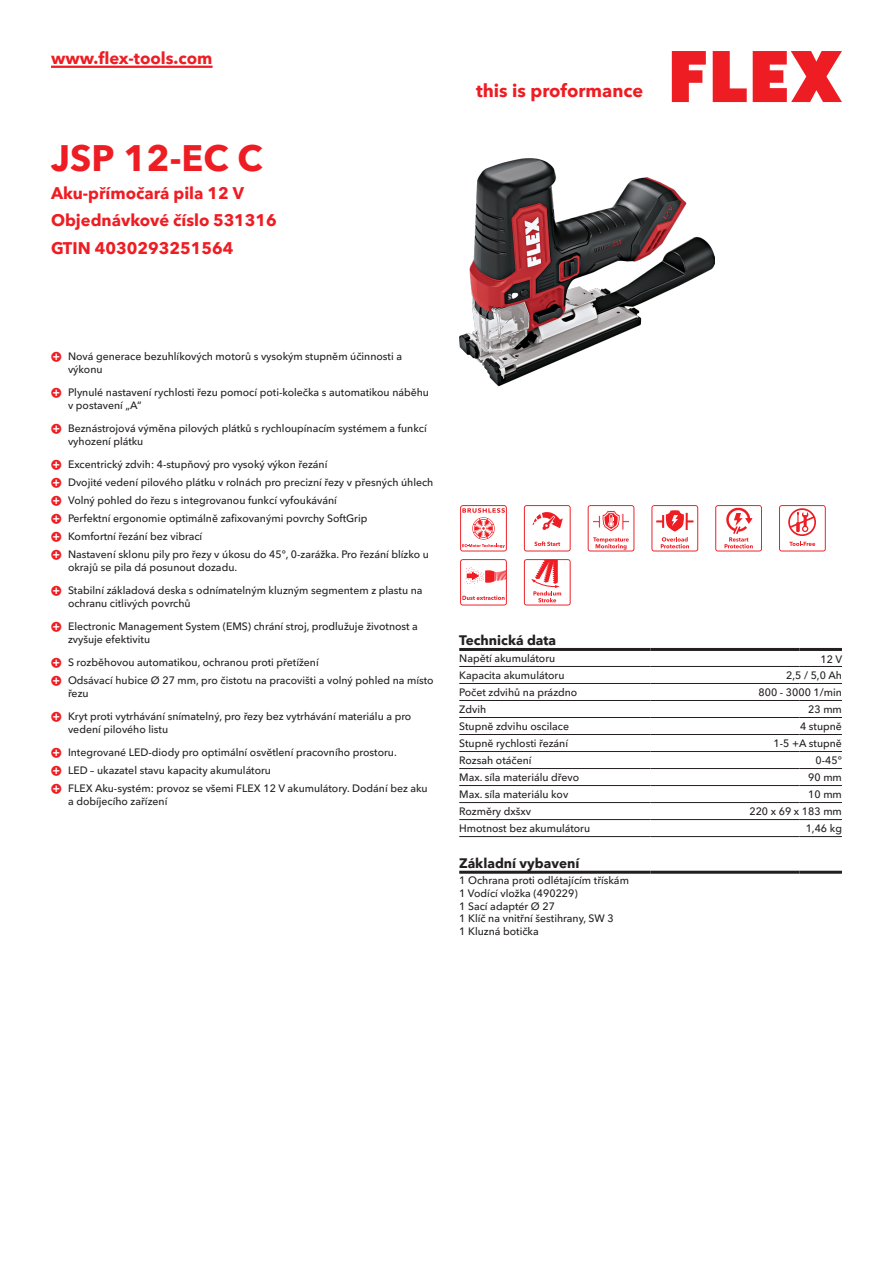
<style>
.page{position:relative;width:893px;height:1263px;background:#fff}
.page>*{position:absolute;margin:0;border:0;box-sizing:border-box;transform-origin:0 0}
.CB_AF_Product-name{font:700 36px "Avenir Next W1 G";color:#ee1d23}
.t1{font:700 18px "Avenir Next W1 G";color:#ee1d23}
.CB_AF_Order-number{font:700 16.5px "Avenir Next W1 G";color:#ee1d23}
.CB_AF_Product-short{font:700 16.5px "Avenir Next W1 G";color:#ee1d23}
.CB_AF_Table-headline{font:700 13.5px "Avenir Next W1 G";color:#231f20}
.CB_AF_Table-specific{font:500 10.5px/12.6px "Avenir Next W1 G";color:#231f20}
</style>
<div class="page">
<svg style="left:672px;top:51px;width:34px;height:51px"></svg>
<svg style="left:713px;top:51px;width:34px;height:51px"></svg>
<svg style="left:753px;top:51px;width:89px;height:51px"></svg>
<hr style="left:51px;top:66px;width:162px;height:2px;background:#ee1d23">
<img style="left:459px;top:158px;width:255px;height:229px">
<hr style="left:459px;top:666px;width:192px;height:1px;background:#231f20">
<hr style="left:651px;top:666px;width:148px;height:1px;background:#231f20">
<hr style="left:799px;top:666px;width:43px;height:1px;background:#231f20">
<hr style="left:459px;top:683px;width:192px;height:1px;background:#231f20">
<hr style="left:651px;top:683px;width:148px;height:1px;background:#231f20">
<hr style="left:799px;top:683px;width:43px;height:1px;background:#231f20">
<hr style="left:459px;top:700px;width:192px;height:1px;background:#231f20">
<hr style="left:651px;top:700px;width:148px;height:1px;background:#231f20">
<hr style="left:799px;top:700px;width:43px;height:1px;background:#231f20">
<hr style="left:459px;top:717px;width:192px;height:1px;background:#231f20">
<hr style="left:651px;top:717px;width:148px;height:1px;background:#231f20">
<hr style="left:799px;top:717px;width:43px;height:1px;background:#231f20">
<hr style="left:459px;top:734px;width:192px;height:1px;background:#231f20">
<hr style="left:651px;top:734px;width:148px;height:1px;background:#231f20">
<hr style="left:799px;top:734px;width:43px;height:1px;background:#231f20">
<hr style="left:459px;top:751px;width:192px;height:1px;background:#231f20">
<hr style="left:651px;top:751px;width:148px;height:1px;background:#231f20">
<hr style="left:799px;top:751px;width:43px;height:1px;background:#231f20">
<hr style="left:459px;top:768px;width:192px;height:1px;background:#231f20">
<hr style="left:651px;top:768px;width:148px;height:1px;background:#231f20">
<hr style="left:799px;top:768px;width:43px;height:1px;background:#231f20">
<hr style="left:459px;top:785px;width:192px;height:1px;background:#231f20">
<hr style="left:651px;top:785px;width:148px;height:1px;background:#231f20">
<hr style="left:799px;top:785px;width:43px;height:1px;background:#231f20">
<hr style="left:459px;top:802px;width:192px;height:1px;background:#231f20">
<hr style="left:651px;top:802px;width:148px;height:1px;background:#231f20">
<hr style="left:799px;top:802px;width:43px;height:1px;background:#231f20">
<hr style="left:459px;top:819px;width:192px;height:1px;background:#231f20">
<hr style="left:651px;top:819px;width:148px;height:1px;background:#231f20">
<hr style="left:799px;top:819px;width:43px;height:1px;background:#231f20">
<hr style="left:459px;top:836px;width:192px;height:1px;background:#231f20">
<hr style="left:651px;top:836px;width:148px;height:1px;background:#231f20">
<hr style="left:799px;top:836px;width:43px;height:1px;background:#231f20">
<hr style="left:459px;top:648px;width:192px;height:3px;background:#231f20">
<hr style="left:651px;top:648px;width:148px;height:3px;background:#231f20">
<hr style="left:799px;top:648px;width:43px;height:3px;background:#231f20">
<hr style="left:459px;top:871px;width:192px;height:3px;background:#231f20">
<hr style="left:651px;top:871px;width:148px;height:3px;background:#231f20">
<hr style="left:799px;top:871px;width:43px;height:3px;background:#231f20">
<svg style="left:460px;top:505px;width:47px;height:46px"></svg>
<svg style="left:524px;top:505px;width:47px;height:46px"></svg>
<svg style="left:588px;top:505px;width:46px;height:46px"></svg>
<svg style="left:651px;top:505px;width:47px;height:46px"></svg>
<svg style="left:715px;top:505px;width:47px;height:46px"></svg>
<svg style="left:779px;top:505px;width:47px;height:46px"></svg>
<svg style="left:460px;top:559px;width:47px;height:46px"></svg>
<svg style="left:524px;top:559px;width:47px;height:46px"></svg>
<h3 class="CB_AF_Order-number" style="left:51px;top:45px;width:163px">www.flex-tools.com</h3>
<p class="CB_AF_Product-name" style="left:51px;top:130px;width:213px">JSP 12-EC C</p>
<p class="CB_AF_Product-short" style="left:51px;top:180px;width:194px">Aku-přímočará pila 12 V</p>
<p class="CB_AF_Order-number" style="left:51px;top:207px;width:227px">Objednávkové číslo 531316</p>
<p class="CB_AF_Order-number" style="left:51px;top:235px;width:184px">GTIN 4030293251564</p>
<h2 class="t1" style="left:476px;top:77px;width:169px">this is proformance</h2>
<p class="CB_AF_Table-specific" style="left:68px;top:349px;width:336px">Nová generace bezuhlíkových motorů s vysokým stupněm účinnosti a výkonu</p>
<p class="CB_AF_Table-specific" style="left:68px;top:385px;width:363px">Plynulé nastavení rychlosti řezu pomocí poti-kolečka s automatikou náběhu v postavení „A“</p>
<p class="CB_AF_Table-specific" style="left:68px;top:421px;width:360px">Beznástrojová výměna pilových plátků s rychloupínacím systémem a funkcí vyhození plátku</p>
<p class="CB_AF_Table-specific" style="left:68px;top:457px;width:261px">Excentrický zdvih: 4-stupňový pro vysoký výkon řezání</p>
<p class="CB_AF_Table-specific" style="left:68px;top:475px;width:367px">Dvojité vedení pilového plátku v rolnách pro precizní řezy v přesných úhlech</p>
<p class="CB_AF_Table-specific" style="left:68px;top:493px;width:270px">Volný pohled do řezu s integrovanou funkcí vyfoukávání</p>
<p class="CB_AF_Table-specific" style="left:68px;top:511px;width:301px">Perfektní ergonomie optimálně zafixovanými povrchy SoftGrip</p>
<p class="CB_AF_Table-specific" style="left:68px;top:529px;width:136px">Komfortní řezání bez vibrací</p>
<p class="CB_AF_Table-specific" style="left:68px;top:547px;width:362px">Nastavení sklonu pily pro řezy v úkosu do 45°, 0-zarážka. Pro řezání blízko u okrajů se pila dá posunout dozadu.</p>
<p class="CB_AF_Table-specific" style="left:68px;top:583px;width:356px">Stabilní základová deska s odnímatelným kluzným segmentem z plastu na ochranu citlivých povrchů</p>
<p class="CB_AF_Table-specific" style="left:68px;top:619px;width:351px">Electronic Management System (EMS) chrání stroj, prodlužuje životnost a zvyšuje efektivitu</p>
<p class="CB_AF_Table-specific" style="left:68px;top:655px;width:252px">S rozběhovou automatikou, ochranou proti přetížení</p>
<p class="CB_AF_Table-specific" style="left:68px;top:673px;width:367px">Odsávací hubice Ø 27 mm, pro čistotu na pracovišti a volný pohled na místo řezu</p>
<p class="CB_AF_Table-specific" style="left:68px;top:709px;width:345px">Kryt proti vytrhávání snímatelný, pro řezy bez vytrhávání materiálu a pro vedení pilového listu</p>
<p class="CB_AF_Table-specific" style="left:68px;top:745px;width:330px">Integrované LED-diody pro optimální osvětlení pracovního prostoru.</p>
<p class="CB_AF_Table-specific" style="left:68px;top:763px;width:204px">LED – ukazatel stavu kapacity akumulátoru</p>
<p class="CB_AF_Table-specific" style="left:68px;top:781px;width:361px">FLEX Aku-systém: provoz se všemi FLEX 12 V akumulátory. Dodání bez aku a dobíjecího zařízení</p>
<p class="CB_AF_Table-headline" style="left:459px;top:630px;width:98px">Technická data</p>
<p class="CB_AF_Table-specific" style="left:459px;top:651px;width:97px">Napětí akumulátoru</p>
<p class="CB_AF_Table-specific" style="left:820px;top:652px;width:23px">12 V</p>
<p class="CB_AF_Table-specific" style="left:459px;top:668px;width:107px">Kapacita akumulátoru</p>
<p class="CB_AF_Table-specific" style="left:786px;top:668px;width:57px">2,5 / 5,0 Ah</p>
<p class="CB_AF_Table-specific" style="left:459px;top:685px;width:120px">Počet zdvihů na prázdno</p>
<p class="CB_AF_Table-specific" style="left:759px;top:685px;width:85px">800 - 3000 1/min</p>
<p class="CB_AF_Table-specific" style="left:459px;top:702px;width:29px">Zdvih</p>
<p class="CB_AF_Table-specific" style="left:808px;top:702px;width:35px">23 mm</p>
<p class="CB_AF_Table-specific" style="left:459px;top:719px;width:111px">Stupně zdvihu oscilace</p>
<p class="CB_AF_Table-specific" style="left:800px;top:719px;width:43px">4 stupně</p>
<p class="CB_AF_Table-specific" style="left:459px;top:736px;width:110px">Stupně rychlosti řezání</p>
<p class="CB_AF_Table-specific" style="left:774px;top:736px;width:70px">1-5 +A stupně</p>
<p class="CB_AF_Table-specific" style="left:459px;top:753px;width:74px">Rozsah otáčení</p>
<p class="CB_AF_Table-specific" style="left:816px;top:753px;width:28px">0-45°</p>
<p class="CB_AF_Table-specific" style="left:459px;top:770px;width:122px">Max. síla materiálu dřevo</p>
<p class="CB_AF_Table-specific" style="left:808px;top:770px;width:35px">90 mm</p>
<p class="CB_AF_Table-specific" style="left:459px;top:787px;width:111px">Max. síla materiálu kov</p>
<p class="CB_AF_Table-specific" style="left:808px;top:787px;width:35px">10 mm</p>
<p class="CB_AF_Table-specific" style="left:459px;top:804px;width:73px">Rozměry dxšxv</p>
<p class="CB_AF_Table-specific" style="left:749px;top:804px;width:94px">220 x 69 x 183 mm</p>
<p class="CB_AF_Table-specific" style="left:459px;top:821px;width:132px">Hmotnost bez akumulátoru</p>
<p class="CB_AF_Table-specific" style="left:806px;top:821px;width:38px">1,46 kg</p>
<p class="CB_AF_Table-headline" style="left:459px;top:852px;width:122px">Základní vybavení</p>
<p class="CB_AF_Table-specific" style="left:459px;top:873px;width:171px">1 Ochrana proti odlétajícím třískám<br>1 Vodící vložka (490229)<br>1 Sací adaptér Ø 27<br>1 Klíč na vnitřní šestihrany, SW 3<br>1 Kluzná botička</p>
</div>
